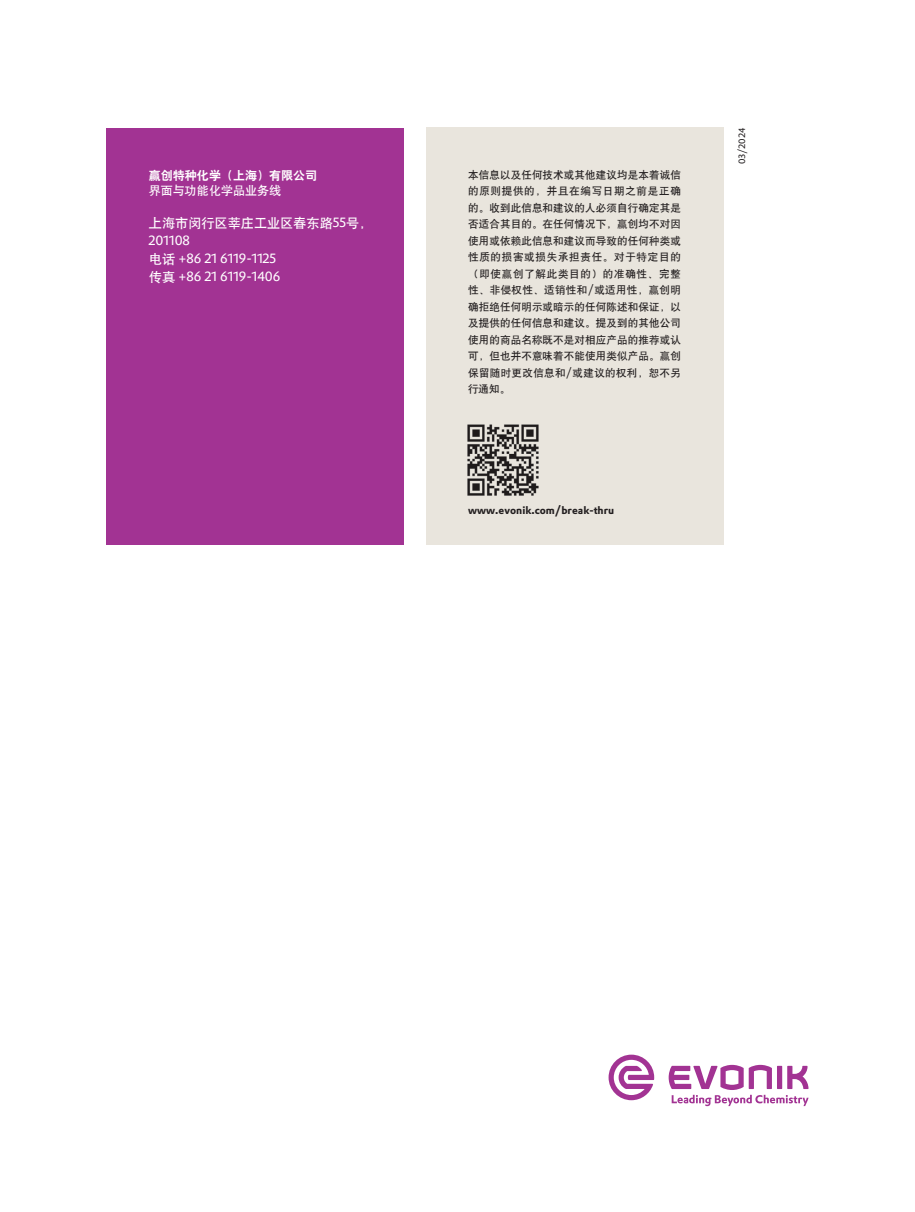
<style>
.page{position:relative;width:915px;height:1212px;background:#fff}
.page>*{position:absolute;margin:0;border:0;box-sizing:border-box;transform-origin:0 0}
.t1{font:13.2px/18px "Evonik Prokyon";color:#fff}
.t2{font:13.2px "H Yb 1 gj";color:#fff}
.t3{font:12px "H Yb 2 gj";color:#fff}
.t4{font:12px "H Yb 1 gj";color:#fff}
.t5{font:10.5px/16.5px "H Yb 1 gj";letter-spacing:.015em;color:#231f20;text-align:justify}
.t6{font:700 10.5px "Evonik Prokyon";color:#231f20}
.t7{font:9px "Evonik Prokyon";color:#231f20}
.s1{font-family:"Evonik Prokyon"}
.s2{font-family:"H Yb 1 gj"}
</style>
<div class="page">
<div style="left:106px;top:128px;width:298px;height:417px;background:#a23393"></div>
<svg style="left:668px;top:1065px;width:140px;height:41px"></svg>
<svg style="left:608px;top:1054px;width:46px;height:46px"></svg>
<div style="left:425px;top:128px;width:298px;height:417px;background:#e9e5dd"></div>
<img style="left:467px;top:424px;width:72px;height:72px">
<p class="t3" style="left:149px;top:169px;width:169px">赢创特种化学（上海）有限公司</p>
<p class="t4" style="left:149px;top:184px;width:133px">界面与功能化学品业务线</p>
<p class="t2" style="left:149px;top:217px;width:225px">上海市闵行区莘庄工业区春东路<span class="s1">55</span>号，</p>
<p class="t1" style="left:149px;top:231px;width:133px">201108<br><span class="s2">电话</span> +86 21 6119-1125<span class="s2">传真</span> +86 21 6119-1406</p>
<p class="t5" style="left:468px;top:167px;width:214px">本信息以及任何技术或其他建议均是本着诚信的原则提供的，并且在编写日期之前是正确的。收到此信息和建议的人必须自行确定其是否适合其目的。在任何情况下，赢创均不对因使用或依赖此信息和建议而导致的任何种类或性质的损害或损失承担责任。对于特定目的（即使赢创了解此类目的）的准确性、完整性、非侵权性、适销性和<span class="s1">/</span>或适用性，赢创明确拒绝任何明示或暗示的任何陈述和保证，以及提供的任何信息和建议。提及到的其他公司使用的商品名称既不是对相应产品的推荐或认可，但也并不意味着不能使用类似产品。赢创保留随时更改信息和<span class="s1">/</span>或建议的权利，恕不另行通知。</p>
<p class="t6" style="left:468px;top:502px;width:147px">www.evonik.com/break-thru</p>
<p class="t7" style="left:734px;top:164px;width:38px;rotate:-90deg">03/2024</p>
</div>
